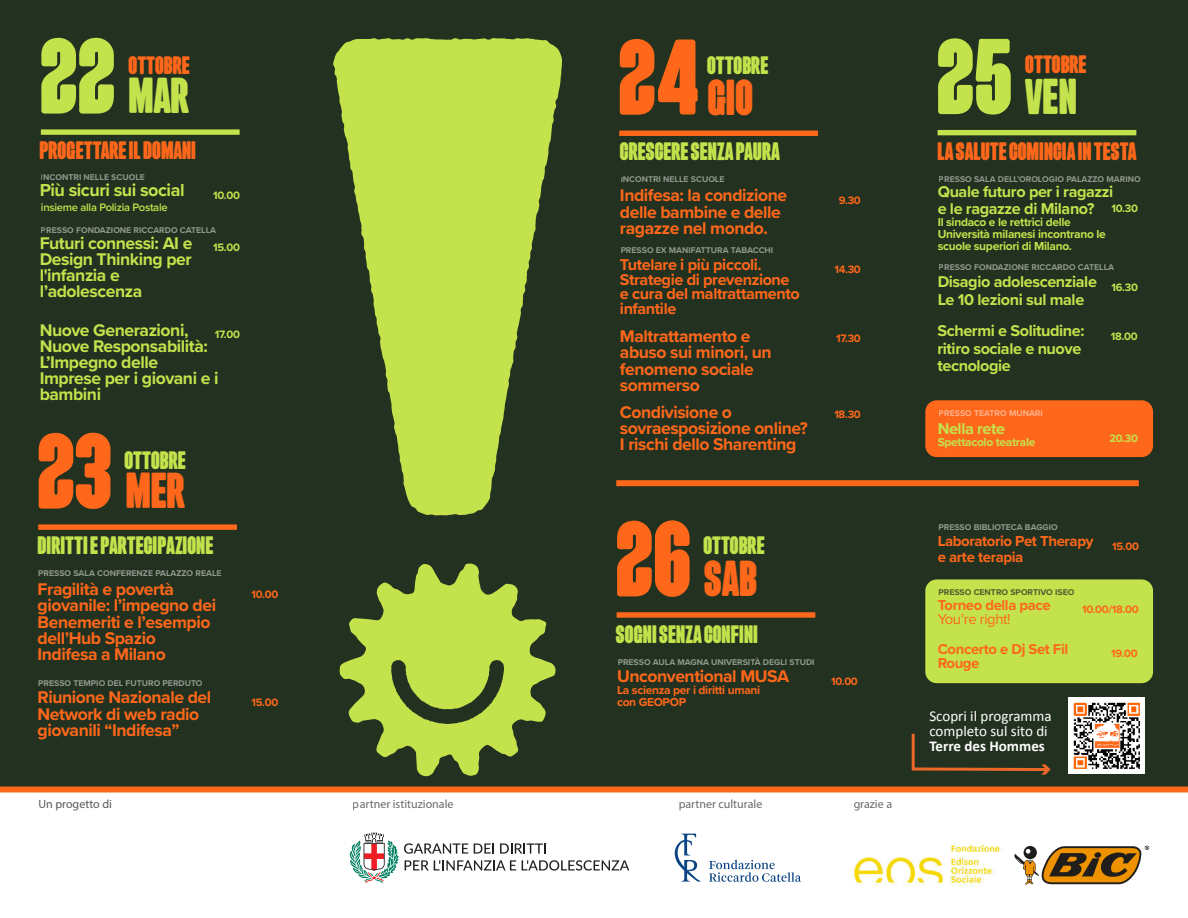
<style>
.page{position:relative;width:1188px;height:918px;background:#fff}
.page>*{position:absolute;margin:0;border:0;box-sizing:border-box;transform-origin:0 0}
.t1{font:45.9px "Bolden";color:#ff671a}
.t2{font:45.9px "Bolden";color:#c3e24c}
.t3{font:22.95px "Bolden";color:#c3e24c}
.t4{font:22.95px "Bolden";color:#ff671a}
.t5{font:700 18px "Proxima Nova";letter-spacing:-.025em;color:#c3e24c}
.t6{font:700 17.55px/16.2px "Proxima Nova";letter-spacing:-.025em;color:#ff671a}
.t7{font:700 17.55px/16.2px "Proxima Nova";letter-spacing:-.025em;color:#c3e24c}
.t8{font:700 16.2px/17.5px "Proxima Nova";letter-spacing:-.025em;color:#c3e24c}
.t9{font:700 16.2px/14.9px "Proxima Nova";letter-spacing:-.025em;color:#ff671a}
.t10{font:15px/15px "Calibri";color:#fff}
.t11{font:700 15px/16.2px "Proxima Nova";letter-spacing:-.025em;color:#ff671a}
.t12{font:700 15px "Calibri";color:#fff}
.t13{font:700 14.85px/13.5px "Proxima Nova";letter-spacing:-.025em;color:#ff671a}
.t14{font:14.85px "Proxima Nova";letter-spacing:-.025em;color:#ff671a}
.t15{font:700 12px/12px "Proxima Nova";letter-spacing:-.025em;color:#c3e24c}
.t16{font:12px "Myriad Pro";color:#58595b}
.t17{font:700 12px/12px "Proxima Nova";letter-spacing:-.025em;color:#ff671a}
.t18{font:600 11.25px "Proxima Nova";letter-spacing:-.025em;color:#c3e24c}
.t19{font:700 11.1px "Proxima Nova";letter-spacing:-.025em;color:#ff671a}
.t20{font:700 11.1px "Proxima Nova";letter-spacing:-.025em;color:#c3e24c}
.t21{font:700 8.7px "Proxima Nova";color:#fff}
.t22{font:700 8.7px "Proxima Nova";color:#231f20}
.s1{font-size:97.35px}
</style>
<div class="page">
<div style="left:0;top:0;width:594px;height:918px;background:#233220"></div>
<div style="left:594px;top:0;width:594px;height:918px;background:#233220"></div>
<img style="left:1068px;top:697px;width:77px;height:77px">
<svg style="left:911px;top:764px;width:140px;height:11px"></svg>
<hr style="left:912px;top:734px;width:3px;height:36px;background:#ec6828">
<div style="left:38px;top:524px;width:199px;height:6px;background:#ff671a"></div>
<div style="left:925px;top:400px;width:228px;height:57px;background:#ff671a;border-radius:11px"></div>
<div style="left:925px;top:579px;width:228px;height:104px;background:#c3e24c;border-radius:11px"></div>
<div style="left:619px;top:131px;width:199px;height:5px;background:#ff671a"></div>
<div style="left:617px;top:612px;width:198px;height:6px;background:#ff671a"></div>
<div style="left:938px;top:130px;width:198px;height:5px;background:#c3e24c"></div>
<div style="left:41px;top:129px;width:199px;height:6px;background:#c3e24c"></div>
<svg style="left:333px;top:38px;width:229px;height:477px;fill:#c3e24c"></svg>
<svg style="left:340px;top:563px;width:216px;height:214px;fill:#c3e24c"></svg>
<div style="left:616px;top:480px;width:523px;height:6px;background:#ff671a"></div>
<div style="left:0;top:792px;width:1188px;height:126px;background:#fff"></div>
<img style="left:846px;top:792px;width:159px;height:95px">
<div style="left:0;top:786px;width:1188px;height:6px;background:#ff671a"></div>
<svg style="left:709px;top:860px;width:92px;height:22px"></svg>
<svg style="left:674px;top:834px;width:27px;height:48px"></svg>
<svg style="left:1014px;top:845px;width:135px;height:40px"></svg>
<svg style="left:350px;top:833px;width:279px;height:50px"></svg>
<h1 class="t2" style="left:40px;top:71px;width:151px"><span class="s1">22</span> MAR</h1>
<h2 class="t4" style="left:129px;top:52px;width:63px">OTTOBRE</h2>
<h2 class="t4" style="left:40px;top:138px;width:158px">PROGETTARE IL DOMANI</h2>
<p class="t5" style="left:40px;top:181px;width:146px">Più sicuri sui social</p>
<p class="t18" style="left:41px;top:203px;width:128px">insieme alla Polizia Postale</p>
<p class="t21" style="left:41px;top:173px;width:106px">INCONTRI NELLE SCUOLE</p>
<p class="t20" style="left:213px;top:189px;width:28px">10.00</p>
<p class="t21" style="left:41px;top:225px;width:177px">PRESSO FONDAZIONE RICCARDO CATELLA</p>
<p class="t7" style="left:40px;top:235px;width:154px">Futuri connessi: AI e<br>Design Thinking per l'infanzia e l’adolescenza</p>
<p class="t20" style="left:213px;top:242px;width:28px">15.00</p>
<p class="t7" style="left:40px;top:322px;width:180px">Nuove Generazioni,<br>Nuove Responsabilità:<br>L’Impegno delle<br>Imprese per i giovani e i bambini</p>
<p class="t20" style="left:215px;top:329px;width:27px">17.00</p>
<h1 class="t1" style="left:37px;top:466px;width:150px"><span class="s1">23</span> MER</h1>
<h2 class="t3" style="left:124px;top:447px;width:63px">OTTOBRE</h2>
<h2 class="t3" style="left:38px;top:533px;width:177px">DIRITTI E PARTECIPAZIONE</h2>
<p class="t6" style="left:38px;top:581px;width:180px">Fragilità e povertà giovanile: l’impegno dei<br>Benemeriti e l’esempio dell’Hub Spazio<br>Indifesa a Milano</p>
<p class="t19" style="left:252px;top:588px;width:28px">10.00</p>
<p class="t6" style="left:38px;top:689px;width:175px">Riunione Nazionale del<br>Network di web radio giovanili “Indifesa”</p>
<p class="t19" style="left:252px;top:696px;width:28px">15.00</p>
<p class="t21" style="left:38px;top:568px;width:185px">PRESSO SALA CONFERENZE PALAZZO REALE</p>
<p class="t21" style="left:38px;top:678px;width:166px">PRESSO TEMPIO DEL FUTURO PERDUTO</p>
<h1 class="t1" style="left:618px;top:72px;width:137px"><span class="s1">24</span> GIO</h1>
<h2 class="t3" style="left:620px;top:139px;width:161px">CRESCERE SENZA PAURA</h2>
<p class="t6" style="left:620px;top:187px;width:169px">Indifesa: la condizione delle bambine e delle ragazze nel mondo.</p>
<p class="t19" style="left:839px;top:195px;width:23px">9.30</p>
<p class="t9" style="left:620px;top:257px;width:181px">Tutelare i più piccoli.<br>Strategie di prevenzione e cura del maltrattamento infantile</p>
<p class="t19" style="left:834px;top:264px;width:28px">14.30</p>
<h2 class="t3" style="left:707px;top:52px;width:63px">OTTOBRE</h2>
<p class="t21" style="left:621px;top:175px;width:105px">INCONTRI NELLE SCUOLE</p>
<p class="t21" style="left:621px;top:245px;width:154px">PRESSO EX MANIFATTURA TABACCHI</p>
<p class="t6" style="left:620px;top:328px;width:153px">Maltrattamento e abuso sui minori, un fenomeno sociale sommerso</p>
<p class="t19" style="left:836px;top:333px;width:26px">17.30</p>
<p class="t6" style="left:620px;top:404px;width:189px">Condivisione o sovraesposizione online?<br>I rischi dello Sharenting</p>
<p class="t19" style="left:834px;top:408px;width:28px">18.30</p>
<h1 class="t1" style="left:615px;top:554px;width:143px"><span class="s1">26</span> SAB</h1>
<h2 class="t3" style="left:703px;top:532px;width:63px">OTTOBRE</h2>
<h2 class="t3" style="left:616px;top:621px;width:144px">SOGNI SENZA CONFINI</h2>
<p class="t21" style="left:618px;top:657px;width:199px">PRESSO AULA MAGNA UNIVERSITÀ DEGLI STUDI</p>
<p class="t6" style="left:617px;top:668px;width:174px">Unconventional MUSA</p>
<p class="t17" style="left:617px;top:684px;width:145px">La scienza per i diritti umani con GEOPOP</p>
<p class="t19" style="left:831px;top:675px;width:28px">10.00</p>
<p class="t16" style="left:38px;top:799px;width:75px">Un progetto di</p>
<p class="t16" style="left:353px;top:799px;width:102px">partner istituzionale</p>
<p class="t16" style="left:679px;top:799px;width:85px">partner culturale</p>
<p class="t16" style="left:854px;top:799px;width:40px">grazie a</p>
<h1 class="t2" style="left:936px;top:71px;width:142px"><span class="s1">25</span> VEN</h1>
<h2 class="t4" style="left:1025px;top:52px;width:63px">OTTOBRE</h2>
<h2 class="t4" style="left:938px;top:139px;width:200px">LA SALUTE COMINCIA IN TESTA</h2>
<p class="t8" style="left:938px;top:182px;width:177px">Quale futuro per i ragazzi e le ragazze di Milano?</p>
<p class="t15" style="left:938px;top:216px;width:170px">Il sindaco e le rettrici delle<br>Università milanesi incontrano le scuole superiori di Milano.</p>
<p class="t21" style="left:939px;top:175px;width:203px">PRESSO SALA DELL’OROLOGIO PALAZZO MARINO</p>
<p class="t20" style="left:1112px;top:203px;width:28px">10.30</p>
<p class="t21" style="left:939px;top:262px;width:177px">PRESSO FONDAZIONE RICCARDO CATELLA</p>
<p class="t8" style="left:938px;top:273px;width:161px">Disagio adolescenziale<br>Le 10 lezioni sul male</p>
<p class="t20" style="left:1112px;top:281px;width:28px">16.30</p>
<p class="t8" style="left:937px;top:322px;width:149px">Schermi e Solitudine: ritiro sociale e nuove tecnologie</p>
<p class="t20" style="left:1111px;top:330px;width:28px">18.00</p>
<p class="t21" style="left:939px;top:409px;width:106px">PRESSO TEATRO MUNARI</p>
<p class="t8" style="left:938px;top:420px;width:69px">Nella rete</p>
<p class="t15" style="left:938px;top:436px;width:99px">Spettacolo teatrale</p>
<p class="t20" style="left:1110px;top:433px;width:30px">20.30</p>
<p class="t21" style="left:938px;top:522px;width:121px">PRESSO BIBLIOTECA BAGGIO</p>
<p class="t11" style="left:938px;top:533px;width:157px">Laboratorio Pet Therapy e arte terapia</p>
<p class="t19" style="left:1112px;top:541px;width:28px">15.00</p>
<p class="t22" style="left:938px;top:587px;width:137px">PRESSO CENTRO SPORTIVO ISEO</p>
<p class="t13" style="left:938px;top:599px;width:114px">Torneo della pace</p>
<p class="t14" style="left:938px;top:613px;width:74px">You’re right!</p>
<p class="t19" style="left:1082px;top:604px;width:58px">10.00/18.00</p>
<p class="t13" style="left:938px;top:642px;width:132px">Concerto e Dj Set Fil<br>Rouge</p>
<p class="t19" style="left:1111px;top:648px;width:28px">19.00</p>
<p class="t10" style="left:929px;top:709px;width:124px">Scopri il programma completo sul sito di</p>
<p class="t12" style="left:929px;top:737px;width:117px">Terre des Hommes</p>
</div>
